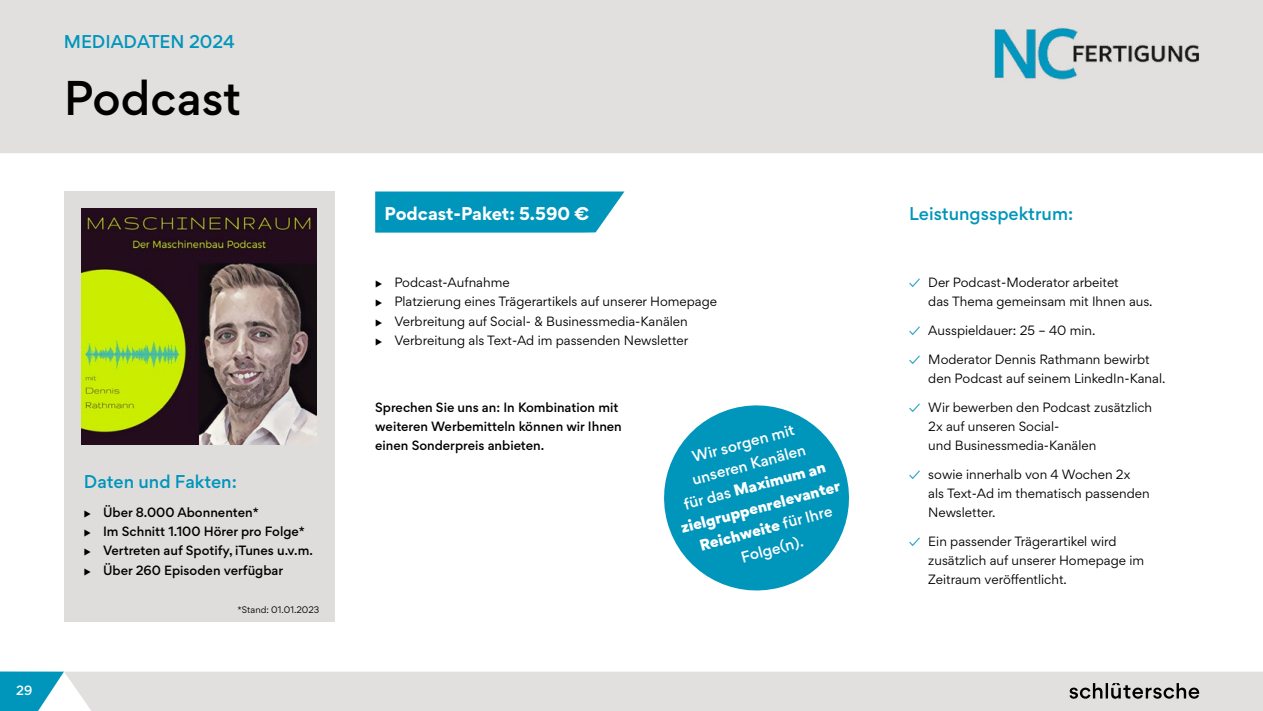
<style>
.page{position:relative;width:1263px;height:711px;background:#fff}
.page>*{position:absolute;margin:0;border:0;box-sizing:border-box;transform-origin:0 0}
.t1{font:500 43.5px "Gordita";color:#000}
.t2{font:500 16.5px "Gordita";color:#0095bb}
.t3{font:700 16.5px "Gordita";color:#fff}
.t4{font:500 14.1px/21.9px "Gordita";color:#fff;text-align:center}
.t5{font:12px/19.2px "Gordita";color:#000}
.t6{font:500 12px/19.2px "Gordita";color:#000}
.t7{font:500 12px "Gordita";color:#fff}
.t8{font:8.55px "Gordita";color:#000}
.s1{font-weight:900}
.s2{color:#0095bb}
</style>
<div class="page">
<div style="left:0;top:0;width:1263px;height:153px;background:#e1e0df"></div>
<div style="left:64px;top:671px;width:1199px;height:39px;background:#e1e0df"></div>
<svg style="left:0;top:671px;width:64px;height:39px"></svg>
<svg style="left:1069px;top:682px;width:130px;height:16px;background:#9a9998"></svg>
<img style="left:991px;top:23px;width:226px;height:66px">
<div style="left:64px;top:191px;width:271px;height:431px;background:#dedddc"></div>
<img style="left:82px;top:209px;width:235px;height:235px">
<svg style="left:664px;top:405px;width:185px;height:186px;fill:#0095bb"></svg>
<svg style="left:375px;top:191px;width:249px;height:41px;background:#119cbf"></svg>
<h2 class="t2" style="left:64px;top:29px;width:173px">MEDIADATEN 2024</h2>
<h1 class="t1" style="left:64px;top:66px;width:179px">Podcast</h1>
<p class="t7" style="left:16px;top:681px;width:18px">29</p>
<h2 class="t2" style="left:84px;top:469px;width:154px">Daten und Fakten:</h2>
<p class="t6" style="left:84px;top:502px;width:176px">◆ Über 8.000 Abonnenten*</p>
<p class="t6" style="left:84px;top:522px;width:222px">◆ Im Schnitt 1.100 Hörer pro Folge*</p>
<p class="t6" style="left:84px;top:541px;width:230px">◆ Vertreten auf Spotify, iTunes u.v.m.</p>
<p class="t6" style="left:84px;top:560px;width:201px">◆ Über 260 Episoden verfügbar</p>
<p class="t8" style="left:238px;top:603px;width:83px">*Stand: 01.01.2023</p>
<h2 class="t3" style="left:385px;top:200px;width:206px">Podcast-Paket: 5.590 €</h2>
<h2 class="t2" style="left:909px;top:201px;width:166px">Leistungsspektrum:</h2>
<p class="t5" style="left:375px;top:272px;width:136px">◆ Podcast-Aufnahme</p>
<p class="t5" style="left:375px;top:292px;width:343px">◆ Platzierung eines Trägerartikels auf unserer Homepage</p>
<p class="t5" style="left:375px;top:311px;width:314px">◆ Verbreitung auf Social- &amp; Businessmedia-Kanälen</p>
<p class="t5" style="left:375px;top:330px;width:315px">◆ Verbreitung als Text-Ad im passenden Newsletter</p>
<p class="t6" style="left:375px;top:397px;width:248px">Sprechen Sie uns an: In Kombination mit weiteren Werbemitteln können wir Ihnen einen Sonderpreis anbieten.</p>
<p class="t4" style="left:661px;top:454px;width:166px;rotate:-15deg">Wir sorgen mit unseren Kanälen<br>für das <span class="s1">Maximum an zielgruppenrelevanter<br>Reichweite</span> für Ihre<br>Folge(n).</p>
<p class="t5" style="left:928px;top:272px;width:226px;text-indent:-19px"><span class="s2">✓</span> Der Podcast-Moderator arbeitet<br>das Thema gemeinsam mit Ihnen aus.</p>
<p class="t5" style="left:909px;top:320px;width:188px"><span class="s2">✓</span> Ausspieldauer: 25 – 40 min.</p>
<p class="t5" style="left:928px;top:349px;width:239px;text-indent:-19px"><span class="s2">✓</span> Moderator Dennis Rathmann bewirbt den Podcast auf seinem LinkedIn-Kanal.</p>
<p class="t5" style="left:928px;top:397px;width:225px;text-indent:-19px"><span class="s2">✓</span> Wir bewerben den Podcast zusätzlich<br>2x auf unseren Social-<br>und Businessmedia-Kanälen</p>
<p class="t5" style="left:928px;top:464px;width:223px;text-indent:-19px"><span class="s2">✓</span> sowie innerhalb von 4 Wochen 2x<br>als Text-Ad im thematisch passenden<br>Newsletter.</p>
<p class="t5" style="left:928px;top:531px;width:217px;text-indent:-19px"><span class="s2">✓</span> Ein passender Trägerartikel wird zusätzlich auf unserer Homepage im<br>Zeitraum veröffentlicht.</p>
</div>
